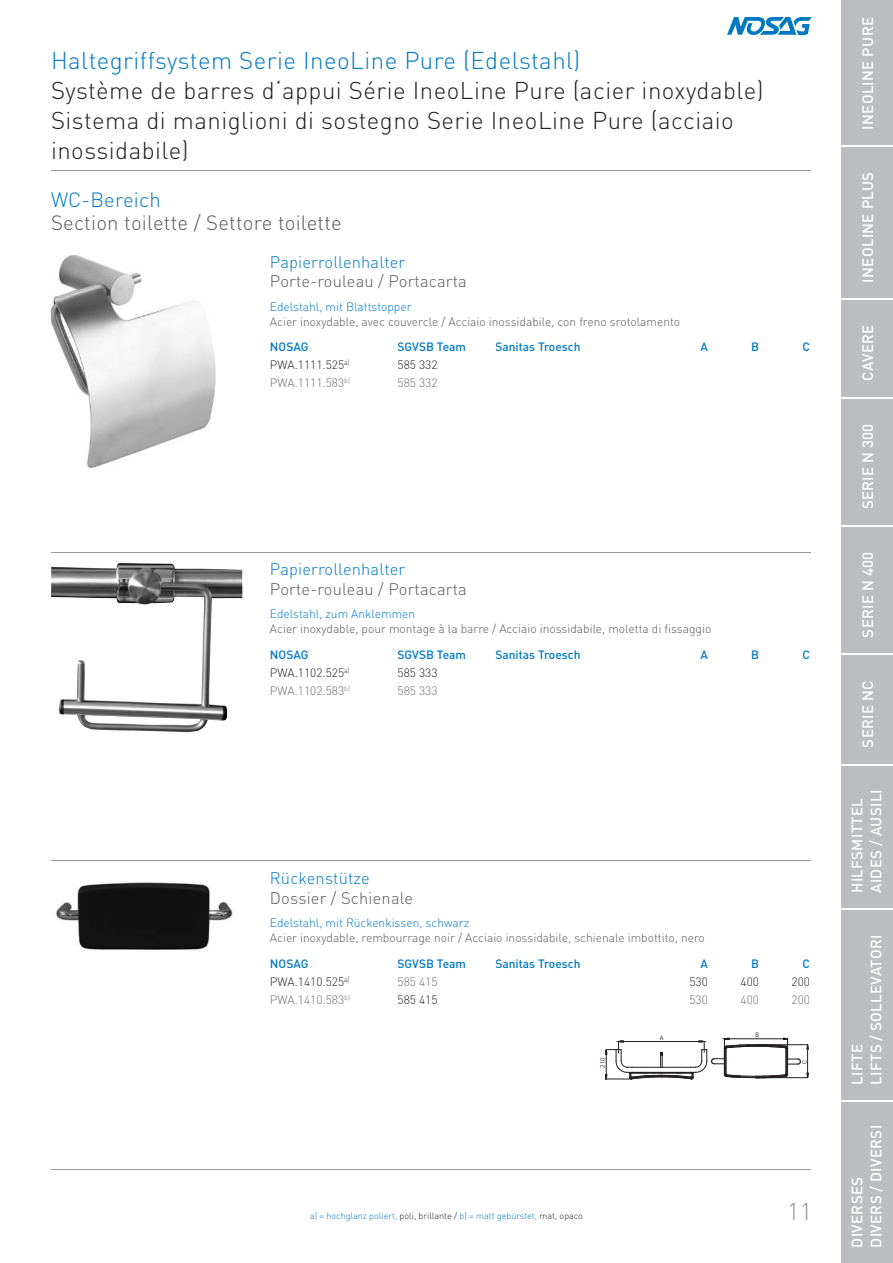
<style>
.page{position:relative;width:893px;height:1263px;background:#fff}
.page>*{position:absolute;margin:0;border:0;box-sizing:border-box;transform-origin:0 0}
.Haupttitel_T{font:300 24px/30px "DINOT";letter-spacing:.02em;color:#231f20}
.Haupttitel{font:300 24px "DINOT";letter-spacing:.02em;color:#0079c2}
.t1{font:300 24px "DINOT";color:#939598}
.Bereich_T{font:300 20.4px "DINOT";letter-spacing:.01em;color:#57585a}
.Bereich{font:300 20.4px "DINOT";letter-spacing:.01em;color:#0079c2}
.Produkttitel_T{font:300 16.5px "DINOT";letter-spacing:.01em;color:#57585a}
.Produkttitel{font:300 16.5px "DINOT";letter-spacing:.01em;color:#0079c2}
.t2{font:500 15px/19.2px "DINOT";letter-spacing:.02em;color:#fff}
.Lauftext_T{font:300 12px "DINOT";color:#57585a}
.Tabellentitel{font:500 12px "DINOT";color:#0079c2}
.Lauftext{font:300 12px "DINOT";color:#0079c2}
.Tabellentext{font:300 12px "DINOT";color:#231f20}
.Tabellentext_grau{font:300 12px "DINOT";color:#6c6d70}
.Tabellentitel_R{font:500 12px "DINOT";color:#0079c2}
.Tabellentext_R{font:300 12px "DINOT";color:#231f20}
.Tabellentext_R_grau{font:300 12px "DINOT";color:#6c6d70}
.Fusszeile{font:300 9px "DINOT";color:#0079c2}
.pageItem_3050{font:6.15px "DINOT";color:#231f20}
.s1{color:#231f20}
</style>
<div class="page">
<svg style="left:727px;top:17px;width:85px;height:19px"></svg>
<div style="left:842px;top:0;width:51px;height:1263px;background:#bcbdc0"></div>
<hr style="left:842px;top:1100px;width:51px;height:1px;background:#fff">
<hr style="left:842px;top:764px;width:51px;height:2px;background:#fff">
<hr style="left:842px;top:908px;width:51px;height:2px;background:#fff">
<hr style="left:842px;top:653px;width:51px;height:2px;background:#fff">
<hr style="left:842px;top:525px;width:51px;height:2px;background:#fff">
<hr style="left:842px;top:397px;width:51px;height:1px;background:#fff">
<hr style="left:842px;top:298px;width:51px;height:1px;background:#fff">
<hr style="left:842px;top:145px;width:51px;height:1px;background:#fff">
<hr style="left:51px;top:1169px;width:759px;height:1px;background:#939598">
<hr style="left:51px;top:170px;width:759px;height:1px;background:#939598">
<img style="left:51px;top:255px;width:165px;height:213px">
<hr style="left:51px;top:860px;width:759px;height:1px;background:#939598">
<hr style="left:51px;top:552px;width:759px;height:1px;background:#939598">
<img style="left:56px;top:882px;width:177px;height:68px">
<hr style="left:758px;top:1044px;width:50px;height:1px;background:#231f20">
<hr style="left:758px;top:1077px;width:50px;height:1px;background:#231f20">
<hr style="left:807px;top:1046px;width:1px;height:30px;background:#231f20">
<svg style="left:605px;top:1038px;width:196px;height:42px"></svg>
<img style="left:51px;top:563px;width:153px;height:140px">
<p class="Haupttitel" style="left:51px;top:46px;width:531px">Haltegriffsystem Serie IneoLine Pure (Edelstahl)</p>
<p class="Haupttitel_T" style="left:51px;top:75px;width:714px">Système de barres d‘appui Série IneoLine Pure (acier inoxydable)<br>Sistema di maniglioni di sostegno Serie IneoLine Pure (acciaio inossidabile)</p>
<p class="Bereich" style="left:51px;top:187px;width:111px">WC-Bereich</p>
<p class="Bereich_T" style="left:51px;top:210px;width:292px">Section toilette / Settore toilette</p>
<p class="Produkttitel" style="left:270px;top:252px;width:137px">Papierrollenhalter</p>
<p class="Produkttitel_T" style="left:270px;top:271px;width:198px">Porte-rouleau / Portacarta</p>
<p class="Lauftext" style="left:270px;top:299px;width:143px">Edelstahl, mit Blattstopper</p>
<p class="Lauftext_T" style="left:270px;top:314px;width:412px">Acier inoxydable, avec couvercle / Acciaio inossidabile, con freno srotolamento</p>
<p class="Tabellentitel" style="left:270px;top:339px;width:40px">NOSAG</p>
<p class="Tabellentext" style="left:270px;top:358px;width:81px">PWA.1111.525<sup>a)</sup></p>
<p class="Tabellentext_grau" style="left:270px;top:376px;width:82px">PWA.1111.583<sup>b)</sup></p>
<p class="Tabellentitel" style="left:397px;top:339px;width:70px">SGVSB Team</p>
<p class="Tabellentext" style="left:397px;top:358px;width:42px">585 332</p>
<p class="Tabellentext_grau" style="left:397px;top:376px;width:42px">585 332</p>
<p class="Tabellentitel" style="left:495px;top:339px;width:87px">Sanitas Troesch</p>
<p class="Tabellentitel_R" style="left:700px;top:339px;width:9px">A</p>
<p class="Tabellentitel_R" style="left:751px;top:339px;width:9px">B</p>
<p class="Tabellentitel_R" style="left:802px;top:339px;width:9px">C</p>
<p class="Produkttitel" style="left:270px;top:559px;width:137px">Papierrollenhalter</p>
<p class="Produkttitel_T" style="left:270px;top:579px;width:198px">Porte-rouleau / Portacarta</p>
<p class="Lauftext" style="left:270px;top:606px;width:147px">Edelstahl, zum Anklemmen</p>
<p class="Lauftext_T" style="left:270px;top:621px;width:443px">Acier inoxydable, pour montage à la barre / Acciaio inossidabile, moletta di fissaggio</p>
<p class="Tabellentitel" style="left:270px;top:647px;width:40px">NOSAG</p>
<p class="Tabellentext" style="left:270px;top:665px;width:81px">PWA.1102.525<sup>a)</sup></p>
<p class="Tabellentext_grau" style="left:270px;top:683px;width:82px">PWA.1102.583<sup>b)</sup></p>
<p class="Tabellentitel" style="left:397px;top:647px;width:70px">SGVSB Team</p>
<p class="Tabellentext" style="left:397px;top:665px;width:42px">585 333</p>
<p class="Tabellentext_grau" style="left:397px;top:683px;width:42px">585 333</p>
<p class="Tabellentitel" style="left:495px;top:647px;width:87px">Sanitas Troesch</p>
<p class="Tabellentitel_R" style="left:700px;top:647px;width:9px">A</p>
<p class="Tabellentitel_R" style="left:751px;top:647px;width:9px">B</p>
<p class="Tabellentitel_R" style="left:802px;top:647px;width:9px">C</p>
<p class="Produkttitel" style="left:270px;top:868px;width:101px">Rückenstütze</p>
<p class="Produkttitel_T" style="left:270px;top:888px;width:145px">Dossier / Schienale</p>
<p class="Lauftext" style="left:270px;top:915px;width:201px">Edelstahl, mit Rückenkissen, schwarz</p>
<p class="Lauftext_T" style="left:270px;top:930px;width:436px">Acier inoxydable, rembourrage noir / Acciaio inossidabile, schienale imbottito, nero</p>
<p class="Tabellentitel" style="left:270px;top:956px;width:40px">NOSAG</p>
<p class="Tabellentext" style="left:270px;top:974px;width:81px">PWA.1410.525<sup>a)</sup></p>
<p class="Tabellentext_grau" style="left:270px;top:992px;width:82px">PWA.1410.583<sup>b)</sup></p>
<p class="Tabellentitel" style="left:397px;top:956px;width:70px">SGVSB Team</p>
<p class="Tabellentext_grau" style="left:397px;top:974px;width:42px">585 415</p>
<p class="Tabellentext" style="left:397px;top:992px;width:42px">585 415</p>
<p class="Tabellentitel" style="left:495px;top:956px;width:87px">Sanitas Troesch</p>
<p class="Tabellentitel_R" style="left:700px;top:956px;width:9px">A</p>
<p class="Tabellentext_R" style="left:689px;top:974px;width:20px">530</p>
<p class="Tabellentext_R_grau" style="left:689px;top:992px;width:20px">530</p>
<p class="pageItem_3050" style="left:599px;top:1067px;width:11px;rotate:-90deg">210</p>
<p class="pageItem_3050" style="left:660px;top:1034px;width:5px">A</p>
<p class="Tabellentitel_R" style="left:751px;top:956px;width:9px">B</p>
<p class="Tabellentext_R" style="left:740px;top:974px;width:20px">400</p>
<p class="Tabellentext_R_grau" style="left:740px;top:992px;width:20px">400</p>
<p class="pageItem_3050" style="left:755px;top:1031px;width:6px">B</p>
<p class="Tabellentitel_R" style="left:802px;top:956px;width:9px">C</p>
<p class="Tabellentext_R" style="left:791px;top:974px;width:20px">200</p>
<p class="Tabellentext_R_grau" style="left:791px;top:992px;width:20px">200</p>
<p class="pageItem_3050" style="left:801px;top:1063px;width:5px;rotate:-90deg">C</p>
<p class="Fusszeile" style="left:310px;top:1210px;width:274px">a) = hochglanz poliert, <span class="s1">poli, brillante /</span> b) = matt gebürstet, <span class="s1">mat, opaco</span></p>
<h1 class="t1" style="left:787px;top:1196px;width:26px">11</h1>
<p class="t2" style="left:858px;top:130px;width:114px;rotate:-90deg">INEOLINE PURE</p>
<p class="t2" style="left:858px;top:282px;width:112px;rotate:-90deg">INEOLINE PLUS</p>
<p class="t2" style="left:858px;top:381px;width:57px;rotate:-90deg">CAVERE</p>
<p class="t2" style="left:858px;top:509px;width:87px;rotate:-90deg">SERIE N 300</p>
<p class="t2" style="left:858px;top:637px;width:87px;rotate:-90deg">SERIE N 400</p>
<p class="t2" style="left:858px;top:747px;width:68px;rotate:-90deg">SERIE NC</p>
<p class="t2" style="left:847px;top:893px;width:105px;rotate:-90deg">HILFSMITTEL<br>AIDES / AUSILI</p>
<p class="t2" style="left:847px;top:1085px;width:152px;rotate:-90deg">LIFTE<br>LIFTS / SOLLEVATORI</p>
<p class="t2" style="left:847px;top:1247px;width:124px;rotate:-90deg">DIVERSES<br>DIVERS / DIVERSI</p>
</div>
